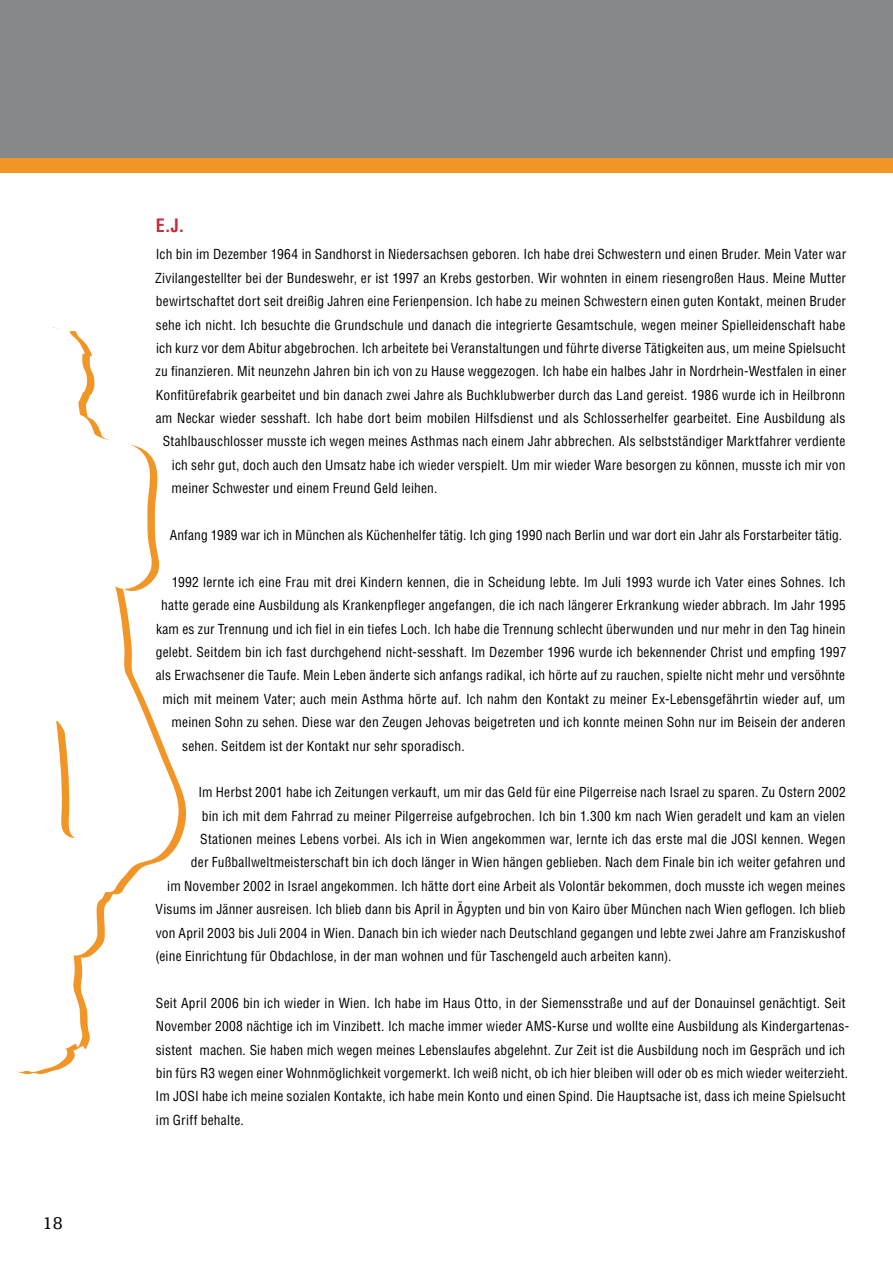
<style>
.page{position:relative;width:893px;height:1263px;background:#fff}
.page>*{position:absolute;margin:0;border:0;box-sizing:border-box;transform-origin:0 0}
.t1{font:700 condensed 18px "Helvetica LT Std";color:#c32e3c}
.t2{font:18px "Egyptienne FLT Std";color:#000}
.t3{font:condensed 13.5px/23.4px "Helvetica LT Std";letter-spacing:.015em;color:#000}
</style>
<div class="page">
<div style="left:0;top:157px;width:893px;height:16px;background:#f29527"></div>
<div style="left:0;top:0;width:893px;height:157px;background:#87888a"></div>
<svg style="left:15px;top:327px;width:164px;height:746px"></svg>
<h1 class="t2" style="left:43px;top:1213px;width:22px">18</h1>
<h1 class="t1" style="left:156px;top:214px;width:30px">E.J.</h1>
<p class="t3" style="left:156px;top:243px;width:692px">Ich bin im Dezember 1964 in Sandhorst in Niedersachsen geboren. Ich habe drei Schwestern und einen Bruder. Mein Vater war</p>
<p class="t3" style="left:155px;top:266px;width:692px">Zivilangestellter bei der Bundeswehr, er ist 1997 an Krebs gestorben. Wir wohnten in einem riesengroßen Haus. Meine Mutter</p>
<p class="t3" style="left:156px;top:289px;width:692px">bewirtschaftet dort seit dreißig Jahren eine Ferienpension. Ich habe zu meinen Schwestern einen guten Kontakt, meinen Bruder</p>
<p class="t3" style="left:156px;top:313px;width:691px">sehe ich nicht. Ich besuchte die Grundschule und danach die integrierte Gesamtschule, wegen meiner Spielleidenschaft habe</p>
<p class="t3" style="left:156px;top:336px;width:691px">ich kurz vor dem Abitur abgebrochen. Ich arbeitete bei Veranstaltungen und führte diverse Tätigkeiten aus, um meine Spielsucht</p>
<p class="t3" style="left:156px;top:360px;width:692px">zu finanzieren. Mit neunzehn Jahren bin ich von zu Hause weggezogen. Ich habe ein halbes Jahr in Nordrhein-Westfalen in einer</p>
<p class="t3" style="left:156px;top:383px;width:691px">Konfitürefabrik gearbeitet und bin danach zwei Jahre als Buchklubwerber durch das Land gereist. 1986 wurde ich in Heilbronn</p>
<p class="t3" style="left:156px;top:406px;width:691px">am Neckar wieder sesshaft. Ich habe dort beim mobilen Hilfsdienst und als Schlosserhelfer gearbeitet. Eine Ausbildung als</p>
<p class="t3" style="left:163px;top:430px;width:684px">Stahlbauschlosser musste ich wegen meines Asthmas nach einem Jahr abbrechen. Als selbstständiger Marktfahrer verdiente</p>
<p class="t3" style="left:172px;top:453px;width:675px">ich sehr gut, doch auch den Umsatz habe ich wieder verspielt. Um mir wieder Ware besorgen zu können, musste ich mir von</p>
<p class="t3" style="left:172px;top:476px;width:267px">meiner Schwester und einem Freund Geld leihen.</p>
<p class="t3" style="left:170px;top:523px;width:674px">Anfang 1989 war ich in München als Küchenhelfer tätig. Ich ging 1990 nach Berlin und war dort ein Jahr als Forstarbeiter tätig.</p>
<p class="t3" style="left:172px;top:570px;width:675px">1992 lernte ich eine Frau mit drei Kindern kennen, die in Scheidung lebte. Im Juli 1993 wurde ich Vater eines Sohnes. Ich</p>
<p class="t3" style="left:161px;top:593px;width:686px">hatte gerade eine Ausbildung als Krankenpfleger angefangen, die ich nach längerer Erkrankung wieder abbrach. Im Jahr 1995</p>
<p class="t3" style="left:156px;top:617px;width:691px">kam es zur Trennung und ich fiel in ein tiefes Loch. Ich habe die Trennung schlecht überwunden und nur mehr in den Tag hinein</p>
<p class="t3" style="left:156px;top:640px;width:692px">gelebt. Seitdem bin ich fast durchgehend nicht-sesshaft. Im Dezember 1996 wurde ich bekennender Christ und empfing 1997</p>
<p class="t3" style="left:156px;top:664px;width:691px">als Erwachsener die Taufe. Mein Leben änderte sich anfangs radikal, ich hörte auf zu rauchen, spielte nicht mehr und versöhnte</p>
<p class="t3" style="left:163px;top:687px;width:684px">mich mit meinem Vater; auch mein Asthma hörte auf. Ich nahm den Kontakt zu meiner Ex-Lebensgefährtin wieder auf, um</p>
<p class="t3" style="left:172px;top:710px;width:675px">meinen Sohn zu sehen. Diese war den Zeugen Jehovas beigetreten und ich konnte meinen Sohn nur im Beisein der anderen</p>
<p class="t3" style="left:182px;top:734px;width:284px">sehen. Seitdem ist der Kontakt nur sehr sporadisch.</p>
<p class="t3" style="left:198px;top:781px;width:649px">Im Herbst 2001 habe ich Zeitungen verkauft, um mir das Geld für eine Pilgerreise nach Israel zu sparen. Zu Ostern 2002</p>
<p class="t3" style="left:202px;top:804px;width:645px">bin ich mit dem Fahrrad zu meiner Pilgerreise aufgebrochen. Ich bin 1.300 km nach Wien geradelt und kam an vielen</p>
<p class="t3" style="left:200px;top:827px;width:647px">Stationen meines Lebens vorbei. Als ich in Wien angekommen war, lernte ich das erste mal die JOSI kennen. Wegen</p>
<p class="t3" style="left:191px;top:851px;width:656px">der Fußballweltmeisterschaft bin ich doch länger in Wien hängen geblieben. Nach dem Finale bin ich weiter gefahren und</p>
<p class="t3" style="left:167px;top:874px;width:679px">im November 2002 in Israel angekommen. Ich hätte dort eine Arbeit als Volontär bekommen, doch musste ich wegen meines</p>
<p class="t3" style="left:156px;top:897px;width:691px">Visums im Jänner ausreisen. Ich blieb dann bis April in Ägypten und bin von Kairo über München nach Wien geflogen. Ich blieb</p>
<p class="t3" style="left:156px;top:921px;width:691px">von April 2003 bis Juli 2004 in Wien. Danach bin ich wieder nach Deutschland gegangen und lebte zwei Jahre am Franziskushof</p>
<p class="t3" style="left:155px;top:944px;width:518px">(eine Einrichtung für Obdachlose, in der man wohnen und für Taschengeld auch arbeiten kann).</p>
<p class="t3" style="left:156px;top:991px;width:695px">Seit April 2006 bin ich wieder in Wien. Ich habe im Haus Otto, in der Siemensstraße und auf der Donauinsel genächtigt. Seit November 2008 nächtige ich im Vinzibett. Ich mache immer wieder AMS-Kurse und wollte eine Ausbildung als Kindergartenas&shy;sistent machen. Sie haben mich wegen meines Lebenslaufes abgelehnt. Zur Zeit ist die Ausbildung noch im Gespräch und ich bin fürs R3 wegen einer Wohnmöglichkeit vorgemerkt. Ich weiß nicht, ob ich hier bleiben will oder ob es mich wieder weiterzieht.<br>Im JOSI habe ich meine sozialen Kontakte, ich habe mein Konto und einen Spind. Die Hauptsache ist, dass ich meine Spielsucht im Griff behalte.</p>
</div>
